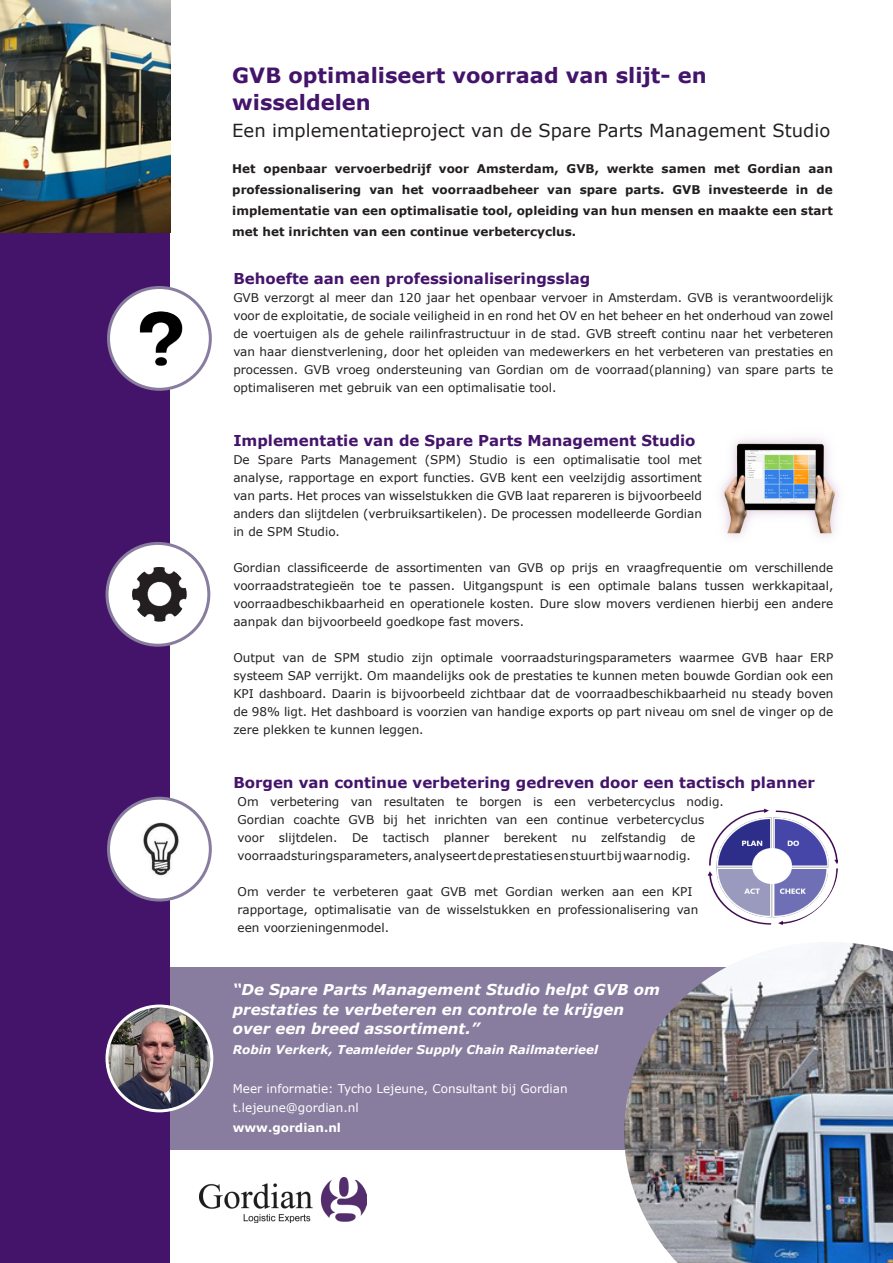
<style>
.page{position:relative;width:893px;height:1263px;background:#fff}
.page>*{position:absolute;margin:0;border:0;box-sizing:border-box;transform-origin:0 0}
.t1{font:700 21px/27px "Verdana";color:#44146b}
.t2{font:18px "Verdana";color:#231f20}
.t3{font:700 15px "Verdana";color:#44146b}
.t4{font:italic 700 15px/19.5px "Verdana";color:#fff}
.t5{font:12px/18px "Verdana";color:#231f20;text-align:justify}
.t6{font:700 12px/21px "Verdana";color:#231f20;text-align:justify}
.t7{font:12px/19.5px "Verdana";color:#fff}
.t8{font:italic 700 12px "Verdana";color:#fff}
.t9{font:700 12px "Verdana";color:#fff}
</style>
<div class="page">
<div style="left:49px;top:967px;width:844px;height:183px;background:#887c9f"></div>
<div style="left:0;top:0;width:170px;height:1263px;background:#44146b"></div>
<img style="left:624px;top:943px;width:269px;height:320px">
<img style="left:108px;top:1007px;width:104px;height:104px">
<div style="left:106px;top:1004px;width:107px;height:108px;border:3px solid #fff;border-radius:50%"></div>
<div style="left:109px;top:798px;width:101px;height:102px;background:#fff;border-radius:50%"></div>
<div style="left:107px;top:797px;width:105px;height:104px;border:3px solid #887c9f;border-radius:50%"></div>
<img style="left:134px;top:822px;width:55px;height:54px;border-radius:27px">
<img style="left:200px;top:1178px;width:167px;height:45px">
<div style="left:109px;top:287px;width:101px;height:102px;background:#fff;border-radius:50%"></div>
<div style="left:107px;top:286px;width:105px;height:105px;border:3px solid #887c9f;border-radius:50%"></div>
<img style="left:134px;top:311px;width:54px;height:55px;border-radius:27px">
<div style="left:107px;top:543px;width:102px;height:102px;background:#fff;border-radius:50%"></div>
<div style="left:106px;top:542px;width:104px;height:105px;border:3px solid #887c9f;border-radius:50%"></div>
<img style="left:132px;top:567px;width:55px;height:55px;border-radius:27px">
<img style="left:0;top:0;width:170px;height:232px">
<img style="left:720px;top:438px;width:119px;height:100px">
<img style="left:707px;top:808px;width:131px;height:117px">
<h1 class="t1" style="left:232px;top:61px;width:476px">GVB optimaliseert voorraad van slijt- en wisseldelen</h1>
<h2 class="t2" style="left:232px;top:118px;width:599px">Een implementatieproject van de Spare Parts Management Studio</h2>
<p class="t6" style="left:232px;top:157px;width:602px">Het openbaar vervoerbedrijf voor Amsterdam, GVB, werkte samen met Gordian aan professionalisering van het voorraadbeheer van spare parts. GVB investeerde in de implementatie van een optimalisatie tool, opleiding van hun mensen en maakte een start met het inrichten van een continue verbetercyclus.</p>
<p class="t3" style="left:233px;top:268px;width:358px">Behoefte aan een professionaliseringsslag</p>
<p class="t5" style="left:233px;top:288px;width:602px">GVB verzorgt al meer dan 120 jaar het openbaar vervoer in Amsterdam. GVB is verantwoordelijk voor de exploitatie, de sociale veiligheid in en rond het OV en het beheer en het onderhoud van zowel de voertuigen als de gehele railinfrastructuur in de stad. GVB streeft continu naar het verbeteren van haar dienstverlening, door het opleiden van medewerkers en het verbeteren van prestaties en processen. GVB vroeg ondersteuning van Gordian om de voorraad(planning) van spare parts te optimaliseren met gebruik van een optimalisatie tool.</p>
<p class="t3" style="left:233px;top:430px;width:464px">Implementatie van de Spare Parts Management Studio</p>
<p class="t5" style="left:233px;top:450px;width:470px">De Spare Parts Management (SPM) Studio is een optimalisatie tool met analyse, rapportage en export functies. GVB kent een veelzijdig assortiment van parts. Het proces van wisselstukken die GVB laat repareren is bijvoorbeeld anders dan slijtdelen (verbruiksartikelen). De processen modelleerde Gordian in de SPM Studio.</p>
<p class="t5" style="left:233px;top:558px;width:602px">Gordian classificeerde de assortimenten van GVB op prijs en vraagfrequentie om verschillende voorraadstrategieën toe te passen. Uitgangspunt is een optimale balans tussen werkkapitaal, voorraadbeschikbaarheid en operationele kosten. Dure slow movers verdienen hierbij een andere aanpak dan bijvoorbeeld goedkope fast movers.</p>
<p class="t5" style="left:233px;top:648px;width:602px">Output van de SPM studio zijn optimale voorraadsturingsparameters waarmee GVB haar ERP systeem SAP verrijkt. Om maandelijks ook de prestaties te kunnen meten bouwde Gordian ook een KPI dashboard. Daarin is bijvoorbeeld zichtbaar dat de voorraadbeschikbaarheid nu steady boven de 98% ligt. Het dashboard is voorzien van handige exports op part niveau om snel de vinger op de zere plekken te kunnen leggen.</p>
<p class="t3" style="left:233px;top:772px;width:583px">Borgen van continue verbetering gedreven door een tactisch planner</p>
<p class="t5" style="left:238px;top:792px;width:488px;text-align:left">Om verbetering van resultaten te borgen is een verbetercyclus nodig.<br>Gordian coachte GVB bij het inrichten van een continue verbetercyclus voor slijtdelen. De tactisch planner berekent nu zelfstandig de voorraadsturingsparameters, analyseert de prestaties en stuurt bij waar nodig.</p>
<p class="t5" style="left:238px;top:882px;width:462px;text-align:left">Om verder te verbeteren gaat GVB met Gordian werken aan een KPI rapportage, optimalisatie van de wisselstukken en professionalisering van een voorzieningenmodel.</p>
<p class="t4" style="left:233px;top:980px;width:429px">“De Spare Parts Management Studio helpt GVB om prestaties te verbeteren en controle te krijgen over een breed assortiment.”</p>
<p class="t8" style="left:233px;top:1041px;width:367px">Robin Verkerk, Teamleider Supply Chain Railmaterieel</p>
<p class="t7" style="left:233px;top:1079px;width:336px">Meer informatie: Tycho Lejeune, Consultant bij Gordian t.lejeune@gordian.nl</p>
<p class="t9" style="left:233px;top:1119px;width:110px">www.gordian.nl</p>
</div>
